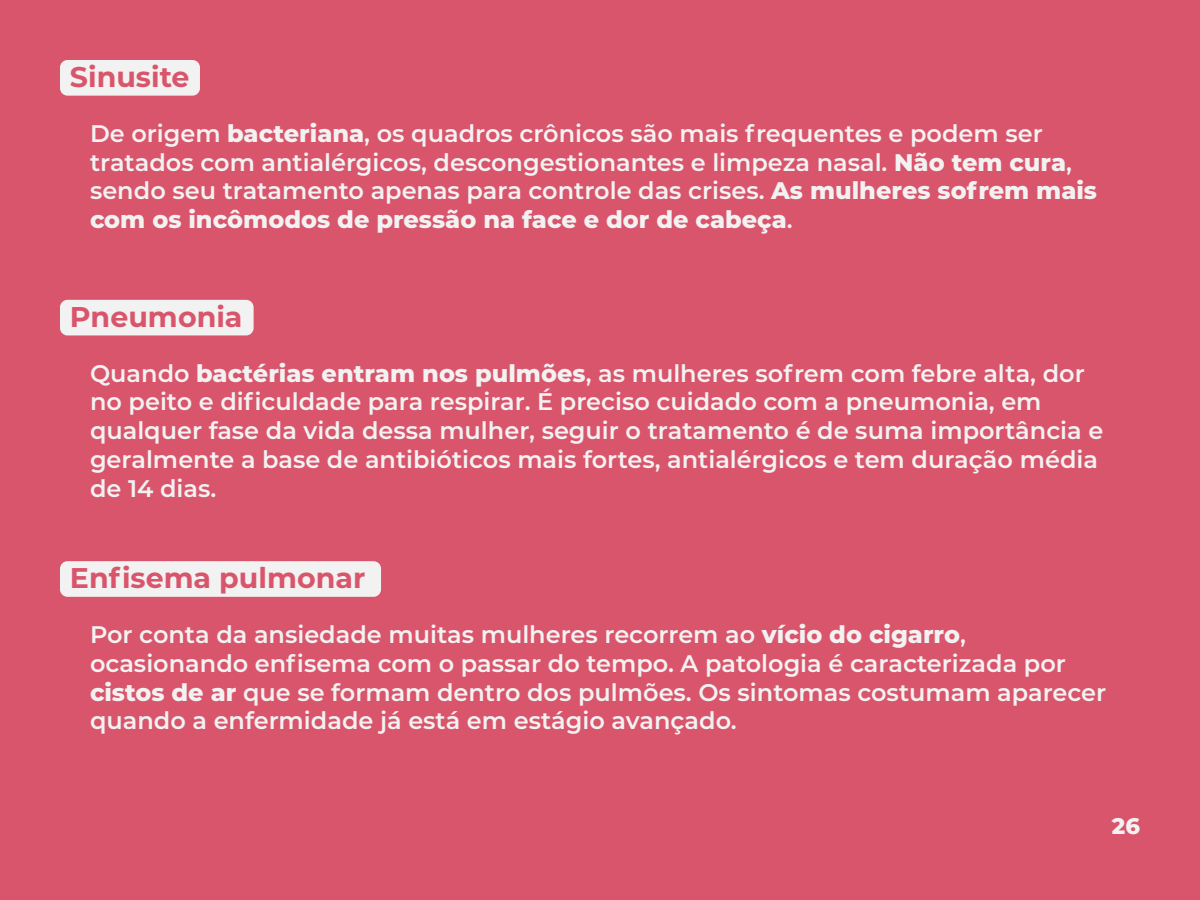
<style>
.page{position:relative;width:1200px;height:900px;background:#d9556b}
.page>*{position:absolute;margin:0;border:0;box-sizing:border-box;transform-origin:0 0}
.t1{font:700 28.5px "Montserrat";color:#d9556b}
.t2{font:600 24px/28.8px "Montserrat";color:#f2f2f2}
.t3{font:800 22.5px "Montserrat";color:#f2f2f2}
.s1{font-weight:800}
</style>
<div class="page">
<div style="left:60px;top:60px;width:140px;height:36px;background:#f2f2f2;border-radius:8px"></div>
<div style="left:60px;top:300px;width:194px;height:35px;background:#f2f2f2;border-radius:8px"></div>
<div style="left:60px;top:561px;width:321px;height:36px;background:#f2f2f2;border-radius:8px"></div>
<p class="t1" style="left:70px;top:56px;width:121px">Sinusite</p>
<p class="t2" style="left:90px;top:118px;width:1009px">De origem <span class="s1">bacteriana</span>, os quadros crônicos são mais frequentes e podem ser tratados com antialérgicos, descongestionantes e limpeza nasal. <span class="s1">Não tem cura</span>, sendo seu tratamento apenas para controle das crises. <span class="s1">As mulheres sofrem mais com os incômodos de pressão na face e dor de cabeça</span>.</p>
<p class="t1" style="left:70px;top:296px;width:174px">Pneumonia</p>
<p class="t2" style="left:90px;top:358px;width:1015px">Quando <span class="s1">bactérias entram nos pulmões</span>, as mulheres sofrem com febre alta, dor no peito e dificuldade para respirar. É preciso cuidado com a pneumonia, em qualquer fase da vida dessa mulher, seguir o tratamento é de suma importância e geralmente a base de antibióticos mais fortes, antialérgicos e tem duração média de 14 dias.</p>
<p class="t1" style="left:70px;top:558px;width:297px">Enfisema pulmonar</p>
<p class="t2" style="left:90px;top:619px;width:1018px">Por conta da ansiedade muitas mulheres recorrem ao <span class="s1">vício do cigarro</span>, ocasionando enfisema com o passar do tempo. A patologia é caracterizada por <span class="s1">cistos de ar</span> que se formam dentro dos pulmões. Os sintomas costumam aparecer quando a enfermidade já está em estágio avançado.</p>
<p class="t3" style="left:1112px;top:809px;width:30px">26</p>
</div>
